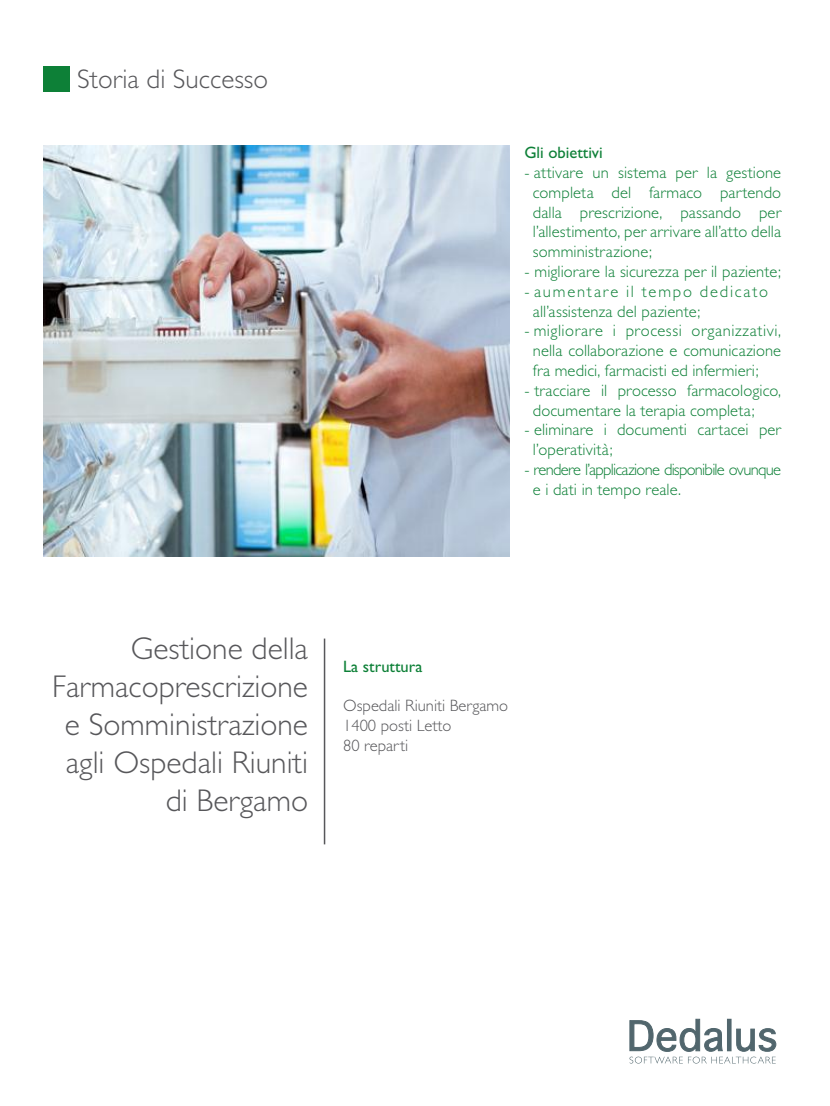
<style>
.page{position:relative;width:830px;height:1106px;background:#fff}
.page>*{position:absolute;margin:0;border:0;box-sizing:border-box;transform-origin:0 0}
.t1{font:300 31.5px/37.8px "Gill Sans";color:#57575a;text-align:right}
.t2{font:300 27px "Gill Sans";color:#57575a}
.t3{font:300 16.5px/19.8px "Gill Sans";letter-spacing:.005em;color:#0d8037;text-align:justify}
.t4{font:300 16.5px/19.8px "Gill Sans";letter-spacing:-.04em;color:#0d8037}
.t5{font:300 16.5px/19.8px "Gill Sans";letter-spacing:.07em;color:#0d8037}
.t6{font:300 16.5px/19.8px "Gill Sans";color:#57575a}
.t7{font:16.5px "Gill Sans";color:#0d8037}
</style>
<div class="page">
<div style="left:44px;top:66px;width:26px;height:25px;background:#0d8037"></div>
<hr style="left:323px;top:638px;width:2px;height:206px;background:#57575a">
<svg style="left:629px;top:1018px;width:147px;height:45px"></svg>
<img style="left:44px;top:146px;width:465px;height:410px">
<h2 class="t2" style="left:77px;top:64px;width:192px">Storia di Successo</h2>
<p class="t7" style="left:524px;top:143px;width:80px">Gli obiettivi</p>
<p class="t3" style="left:532px;top:163px;width:250px;text-indent:-8px">- attivare un sistema per la gestione completa del farmaco partendo dalla prescrizione, passando per l’allestimento, per arrivare all’atto della somministrazione;</p>
<p class="t3" style="left:524px;top:262px;width:258px">- migliorare la sicurezza per il paziente;</p>
<p class="t5" style="left:532px;top:281px;width:236px;text-indent:-8px">- aumentare il tempo dedicato all’assistenza del paziente;</p>
<p class="t3" style="left:532px;top:321px;width:250px;text-indent:-8px">- migliorare i processi organizzativi, nella collaborazione e comunicazione fra medici, farmacisti ed infermieri;</p>
<p class="t3" style="left:532px;top:380px;width:250px;text-indent:-8px">- tracciare il processo farmacologico, documentare la terapia completa;</p>
<p class="t3" style="left:532px;top:420px;width:249px;text-indent:-8px">- eliminare i documenti cartacei per l’operatività;</p>
<p class="t4" style="left:532px;top:460px;width:249px;text-indent:-8px">- rendere l’applicazione disponibile ovunque e i dati in tempo reale.</p>
<h1 class="t1" style="left:52px;top:630px;width:257px">Gestione della<br>Farmacoprescrizione e Somministrazione agli Ospedali Riuniti di Bergamo</h1>
<p class="t7" style="left:343px;top:656px;width:81px">La struttura</p>
<p class="t6" style="left:343px;top:696px;width:166px">Ospedali Riuniti Bergamo<br>1400 posti Letto<br>80 reparti</p>
</div>
